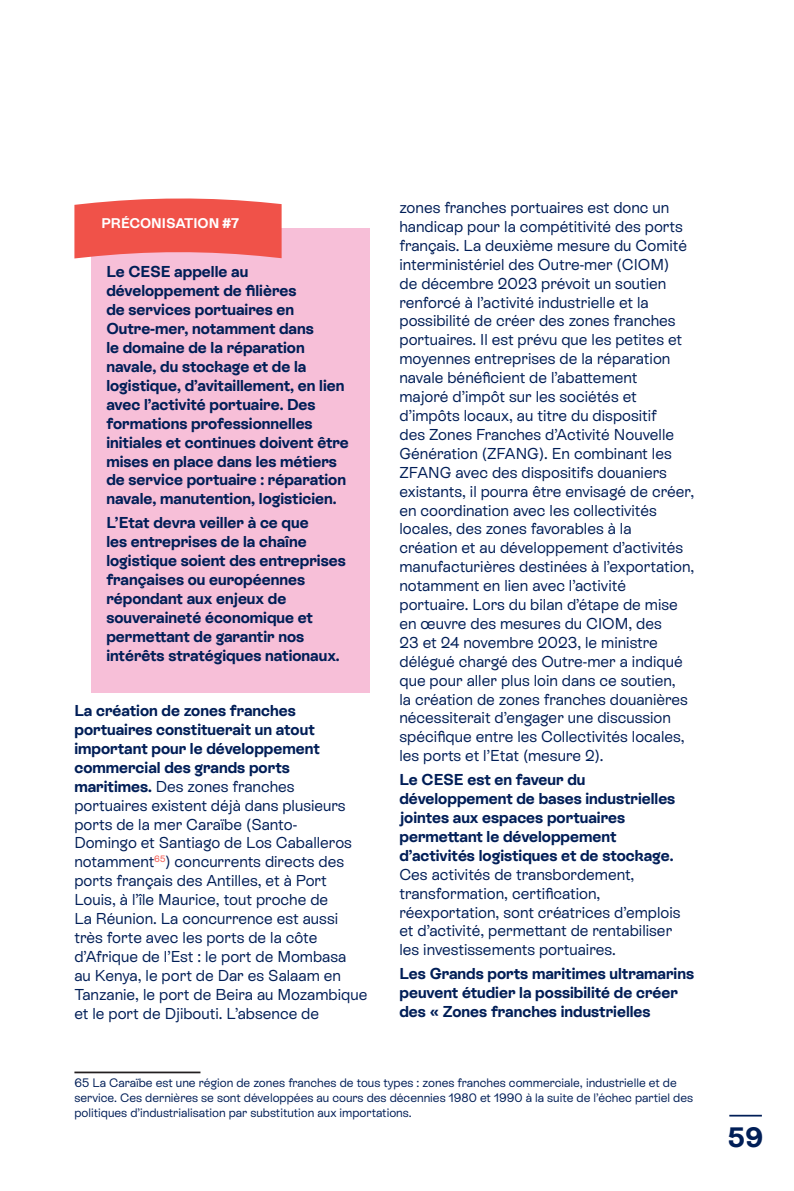
<style>
.page{position:relative;width:794px;height:1191px;background:#fff}
.page>*{position:absolute;margin:0;border:0;box-sizing:border-box;transform-origin:0 0}
.t1{font:700 28px "ES Rebond Grotesque";color:#001e57}
.Texte_courant{font:15.75px/18.9px "ES Rebond Grotesque";color:#001e57}
.Texte_courant-2{font:700 15.75px/18.9px "ES Rebond Grotesque";color:#001e57}
.Titre__plusieurs_précos{font:700 14px "ES Rebond Grotesque";color:#fff}
.Notes{font:12.25px/14.7px "ES Rebond Grotesque";color:#001e57}
.s1{font-weight:700}
</style>
<div class="page">
<hr style="left:729px;top:1114px;width:33px;height:2px;background:#001e57">
<div style="left:91px;top:228px;width:279px;height:464px;background:#f7bfd8"></div>
<svg style="left:74px;top:198px;width:208px;height:61px;background:#f1625c"></svg>
<hr style="left:74px;top:1071px;width:126px;height:2px;background:#231f20">
<p class="Titre__plusieurs_précos" style="left:102px;top:213px;width:139px">PRÉCONISATION #7</p>
<p class="Texte_courant-2" style="left:106px;top:262px;width:244px">Le CESE appelle au développement de filières<br>de services portuaires en<br>Outre-mer, notamment dans<br>le domaine de la réparation navale, du stockage et de la logistique, d’avitaillement, en lien avec l’activité portuaire. Des formations professionnelles initiales et continues doivent être mises en place dans les métiers de service portuaire : réparation navale, manutention, logisticien.</p>
<p class="Texte_courant-2" style="left:106px;top:512px;width:241px">L’Etat devra veiller à ce que<br>les entreprises de la chaîne logistique soient des entreprises françaises ou européennes répondant aux enjeux de souveraineté économique et permettant de garantir nos intérêts stratégiques nationaux.</p>
<p class="Texte_courant" style="left:74px;top:700px;width:294px"><span class="s1">La création de zones franches portuaires constituerait un atout important pour le développement commercial des grands ports maritimes.</span> Des zones franches portuaires existent déjà dans plusieurs ports de la mer Caraïbe (Santo-<br>Domingo et Santiago de Los Caballeros notamment<sup>65</sup>) concurrents directs des ports français des Antilles, et à Port Louis, à l’île Maurice, tout proche de<br>La Réunion. La concurrence est aussi très forte avec les ports de la côte d’Afrique de l’Est : le port de Mombasa<br>au Kenya, le port de Dar es Salaam en Tanzanie, le port de Beira au Mozambique et le port de Djibouti. L’absence de</p>
<p class="Texte_courant" style="left:399px;top:197px;width:296px">zones franches portuaires est donc un handicap pour la compétitivité des ports français. La deuxième mesure du Comité interministériel des Outre-mer (CIOM)<br>de décembre 2023 prévoit un soutien renforcé à l’activité industrielle et la possibilité de créer des zones franches portuaires. Il est prévu que les petites et moyennes entreprises de la réparation navale bénéficient de l’abattement<br>majoré d’impôt sur les sociétés et d’impôts locaux, au titre du dispositif<br>des Zones Franches d’Activité Nouvelle Génération (ZFANG). En combinant les ZFANG avec des dispositifs douaniers existants, il pourra être envisagé de créer, en coordination avec les collectivités locales, des zones favorables à la<br>création et au développement d’activités manufacturières destinées à l’exportation, notamment en lien avec l’activité portuaire. Lors du bilan d’étape de mise en œuvre des mesures du CIOM, des<br>23 et 24 novembre 2023, le ministre délégué chargé des Outre-mer a indiqué que pour aller plus loin dans ce soutien,<br>la création de zones franches douanières nécessiterait d’engager une discussion spécifique entre les Collectivités locales, les ports et l’Etat (mesure 2).</p>
<p class="Texte_courant" style="left:399px;top:769px;width:283px"><span class="s1">Le CESE est en faveur du développement de bases industrielles jointes aux espaces portuaires permettant le développement d’activités logistiques et de stockage.<br></span>Ces activités de transbordement, transformation, certification, réexportation, sont créatrices d’emplois et d’activité, permettant de rentabiliser les investissements portuaires.</p>
<p class="Texte_courant-2" style="left:399px;top:963px;width:296px">Les Grands ports maritimes ultramarins peuvent étudier la possibilité de créer des « Zones franches industrielles</p>
<p class="Notes" style="left:74px;top:1075px;width:620px">65 La Caraïbe est une région de zones franches de tous types : zones franches commerciale, industrielle et de service. Ces dernières se sont développées au cours des décennies 1980 et 1990 à la suite de l’échec partiel des politiques d’industrialisation par substitution aux importations.</p>
<h1 class="t1" style="left:728px;top:1118px;width:37px">59</h1>
</div>
